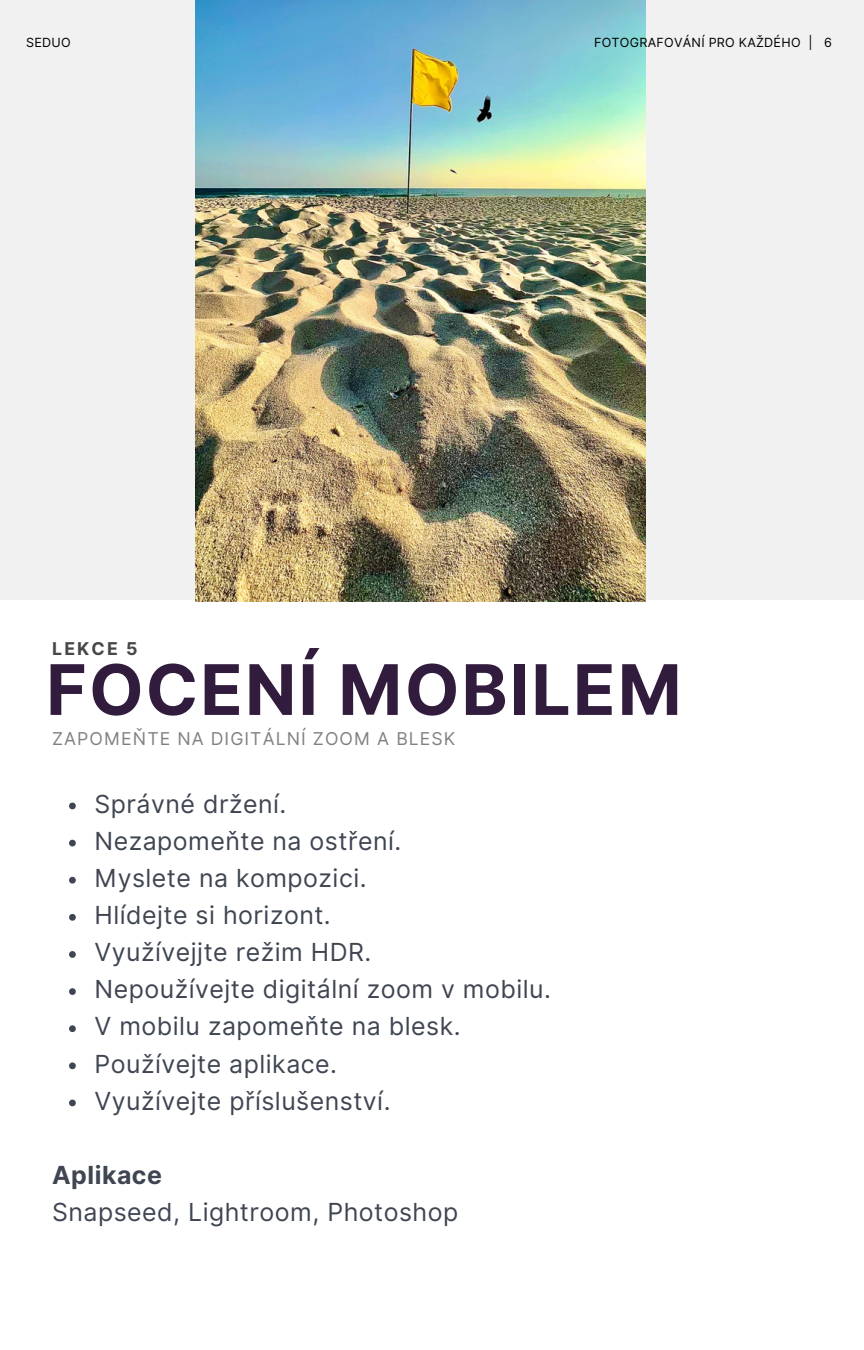
<style>
.page{position:relative;width:864px;height:1350px;background:#fff}
.page>*{position:absolute;margin:0;border:0;box-sizing:border-box;transform-origin:0 0}
.t1{font:700 69.75px "Inter";letter-spacing:.03em;color:#321c3d}
.t2{font:24.97px "Inter";letter-spacing:.02em;color:#3f4652}
.t3{font:700 24.97px "Inter";letter-spacing:.02em;color:#3f4652}
.t4{font:17.78px "Inter";letter-spacing:.06em;color:#818181}
.t5{font:700 17.78px "Inter";letter-spacing:.12em;color:#474747}
.t6{font:12.6px "Inter";letter-spacing:.02em;color:#000}
</style>
<div class="page">
<div style="left:0;top:0;width:864px;height:600px;background:#efefef"></div>
<svg style="left:69px;top:803px;width:7px;height:6px"></svg>
<svg style="left:69px;top:840px;width:7px;height:6px"></svg>
<svg style="left:69px;top:877px;width:7px;height:7px"></svg>
<svg style="left:69px;top:914px;width:7px;height:7px"></svg>
<svg style="left:69px;top:951px;width:7px;height:7px"></svg>
<svg style="left:69px;top:988px;width:7px;height:7px"></svg>
<svg style="left:69px;top:1025px;width:7px;height:7px"></svg>
<svg style="left:69px;top:1062px;width:7px;height:7px"></svg>
<svg style="left:69px;top:1100px;width:7px;height:6px"></svg>
<img style="left:195px;top:0;width:451px;height:601px">
<p class="t6" style="left:26px;top:35px;width:46px">SEDUO</p>
<p class="t6" style="left:594px;top:35px;width:239px">FOTOGRAFOVÁNÍ PRO KAŽDÉHO | 6</p>
<p class="t5" style="left:52px;top:638px;width:87px">LEKCE 5</p>
<p class="t1" style="left:46px;top:648px;width:638px">FOCENÍ MOBILEM</p>
<p class="t4" style="left:52px;top:728px;width:405px">ZAPOMEŇTE NA DIGITÁLNÍ ZOOM A BLESK</p>
<p class="t2" style="left:95px;top:789px;width:193px">Správné držení.</p>
<p class="t2" style="left:95px;top:826px;width:308px">Nezapomeňte na ostření.</p>
<p class="t2" style="left:95px;top:863px;width:274px">Myslete na kompozici.</p>
<p class="t2" style="left:95px;top:900px;width:238px">Hlídejte si horizont.</p>
<p class="t2" style="left:95px;top:937px;width:278px">Využívejjte režim HDR.</p>
<p class="t2" style="left:95px;top:974px;width:458px">Nepoužívejte digitální zoom v mobilu.</p>
<p class="t2" style="left:95px;top:1011px;width:368px">V mobilu zapomeňte na blesk.</p>
<p class="t2" style="left:95px;top:1049px;width:244px">Používejte aplikace.</p>
<p class="t2" style="left:95px;top:1086px;width:298px">Využívejte příslušenství.</p>
<p class="t3" style="left:52px;top:1160px;width:111px">Aplikace</p>
<p class="t2" style="left:52px;top:1197px;width:408px">Snapseed, Lightroom, Photoshop</p>
</div>
